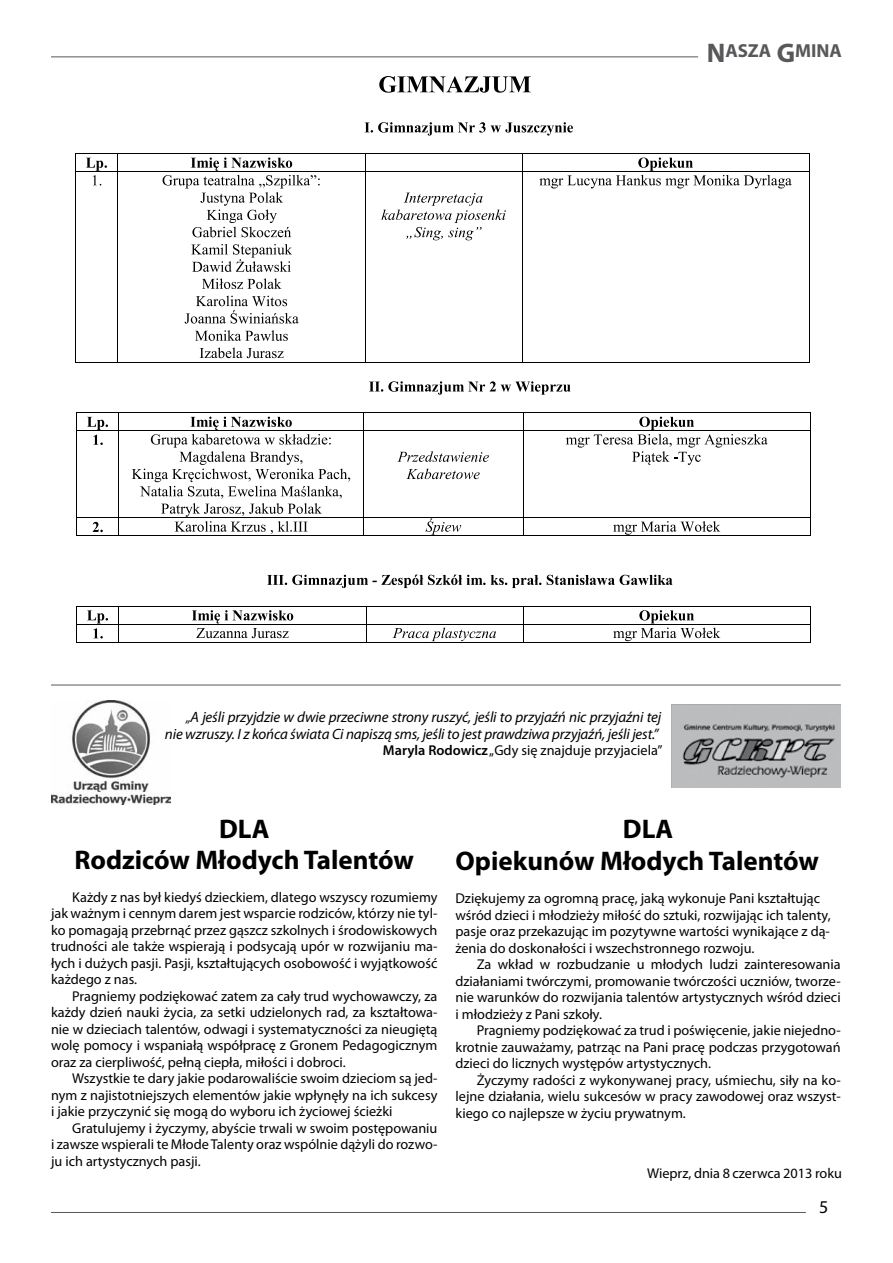
<style>
.page{position:relative;width:893px;height:1263px;background:#fff}
.page>*{position:absolute;margin:0;border:0;box-sizing:border-box;transform-origin:0 0}
.t1{font:700 27px/31px "Myriad Pro";color:#000;text-align:center}
.t2{font:700 18.9px "Myriad Pro";color:#58585a}
.t3{font:18px "Myriad Pro";color:#000}
.t4{font:italic 15px/16.5px "Myriad Pro";letter-spacing:-.01em;color:#000;text-align:right}
.t5{font:14.25px/16.5px "Myriad Pro";color:#000;text-align:justify}
.s1{font-size:27px}
.s2{font-size:13.5px}
.s3{font-weight:600}
</style>
<div class="page">
<hr style="left:51px;top:56px;width:647px;height:1px;background:#58585a">
<hr style="left:51px;top:1212px;width:755px;height:1px;background:#58585a">
<svg style="left:379px;top:76px;width:152px;height:17px"></svg>
<svg style="left:364px;top:122px;width:209px;height:14px"></svg>
<hr style="left:76px;top:153px;width:42px;height:1px;background:#000">
<hr style="left:118px;top:153px;width:247px;height:1px;background:#000">
<hr style="left:366px;top:153px;width:156px;height:1px;background:#000">
<hr style="left:522px;top:153px;width:287px;height:1px;background:#000">
<svg style="left:86px;top:158px;width:21px;height:27px"></svg>
<svg style="left:163px;top:157px;width:157px;height:80px"></svg>
<svg style="left:191px;top:244px;width:101px;height:28px"></svg>
<svg style="left:202px;top:278px;width:79px;height:11px"></svg>
<svg style="left:185px;top:296px;width:114px;height:28px"></svg>
<svg style="left:195px;top:330px;width:93px;height:11px"></svg>
<svg style="left:200px;top:348px;width:84px;height:10px"></svg>
<svg style="left:381px;top:193px;width:125px;height:47px"></svg>
<svg style="left:539px;top:157px;width:253px;height:31px"></svg>
<svg style="left:75px;top:153px;width:1px;height:19px"></svg>
<hr style="left:76px;top:171px;width:42px;height:1px;background:#000">
<hr style="left:118px;top:171px;width:247px;height:1px;background:#000">
<svg style="left:365px;top:153px;width:1px;height:19px"></svg>
<hr style="left:366px;top:171px;width:156px;height:1px;background:#000">
<svg style="left:522px;top:154px;width:1px;height:17px"></svg>
<hr style="left:522px;top:171px;width:287px;height:1px;background:#000">
<svg style="left:809px;top:153px;width:1px;height:19px"></svg>
<hr style="left:75px;top:172px;width:1px;height:190px;background:#000">
<hr style="left:76px;top:362px;width:42px;height:1px;background:#000">
<hr style="left:118px;top:172px;width:1px;height:190px;background:#000">
<hr style="left:118px;top:362px;width:247px;height:1px;background:#000">
<hr style="left:365px;top:172px;width:1px;height:190px;background:#000">
<hr style="left:366px;top:362px;width:156px;height:1px;background:#000">
<hr style="left:522px;top:172px;width:1px;height:190px;background:#000">
<hr style="left:522px;top:362px;width:287px;height:1px;background:#000">
<hr style="left:809px;top:172px;width:1px;height:190px;background:#000">
<svg style="left:369px;top:381px;width:202px;height:14px"></svg>
<hr style="left:77px;top:412px;width:42px;height:1px;background:#000">
<hr style="left:119px;top:412px;width:244px;height:1px;background:#000">
<hr style="left:364px;top:412px;width:159px;height:1px;background:#000">
<hr style="left:524px;top:412px;width:286px;height:1px;background:#000">
<svg style="left:87px;top:417px;width:21px;height:28px"></svg>
<svg style="left:397px;top:451px;width:92px;height:11px"></svg>
<svg style="left:406px;top:469px;width:74px;height:10px"></svg>
<svg style="left:566px;top:417px;width:202px;height:48px"></svg>
<svg style="left:76px;top:412px;width:1px;height:19px"></svg>
<hr style="left:77px;top:430px;width:42px;height:1px;background:#000">
<hr style="left:119px;top:430px;width:244px;height:1px;background:#000">
<svg style="left:363px;top:412px;width:1px;height:19px"></svg>
<hr style="left:364px;top:430px;width:159px;height:1px;background:#000">
<svg style="left:523px;top:412px;width:1px;height:19px"></svg>
<hr style="left:524px;top:430px;width:286px;height:1px;background:#000">
<svg style="left:810px;top:412px;width:1px;height:19px"></svg>
<hr style="left:76px;top:431px;width:1px;height:86px;background:#000">
<hr style="left:119px;top:431px;width:1px;height:86px;background:#000">
<hr style="left:363px;top:431px;width:1px;height:86px;background:#000">
<hr style="left:523px;top:431px;width:1px;height:86px;background:#000">
<hr style="left:810px;top:431px;width:1px;height:86px;background:#000">
<svg style="left:93px;top:522px;width:10px;height:10px"></svg>
<svg style="left:132px;top:417px;width:218px;height:117px"></svg>
<svg style="left:425px;top:518px;width:36px;height:17px"></svg>
<svg style="left:613px;top:521px;width:107px;height:14px"></svg>
<hr style="left:77px;top:517px;width:42px;height:1px;background:#000">
<hr style="left:119px;top:517px;width:244px;height:1px;background:#000">
<hr style="left:364px;top:517px;width:159px;height:1px;background:#000">
<hr style="left:524px;top:517px;width:286px;height:1px;background:#000">
<svg style="left:76px;top:517px;width:1px;height:19px"></svg>
<hr style="left:77px;top:535px;width:42px;height:1px;background:#000">
<hr style="left:119px;top:535px;width:244px;height:1px;background:#000">
<svg style="left:363px;top:517px;width:1px;height:19px"></svg>
<hr style="left:364px;top:535px;width:159px;height:1px;background:#000">
<svg style="left:523px;top:517px;width:1px;height:19px"></svg>
<hr style="left:524px;top:535px;width:286px;height:1px;background:#000">
<svg style="left:810px;top:517px;width:1px;height:19px"></svg>
<svg style="left:267px;top:575px;width:406px;height:13px"></svg>
<hr style="left:77px;top:606px;width:42px;height:1px;background:#000">
<hr style="left:119px;top:606px;width:247px;height:1px;background:#000">
<hr style="left:367px;top:606px;width:156px;height:1px;background:#000">
<hr style="left:524px;top:606px;width:286px;height:1px;background:#000">
<svg style="left:87px;top:610px;width:21px;height:28px"></svg>
<svg style="left:192px;top:610px;width:101px;height:28px"></svg>
<svg style="left:392px;top:628px;width:104px;height:13px"></svg>
<svg style="left:613px;top:610px;width:107px;height:31px"></svg>
<hr style="left:77px;top:624px;width:42px;height:1px;background:#000">
<hr style="left:119px;top:624px;width:247px;height:1px;background:#000">
<hr style="left:367px;top:624px;width:156px;height:1px;background:#000">
<hr style="left:524px;top:624px;width:286px;height:1px;background:#000">
<svg style="left:76px;top:606px;width:1px;height:37px"></svg>
<hr style="left:77px;top:642px;width:42px;height:1px;background:#000">
<hr style="left:119px;top:642px;width:247px;height:1px;background:#000">
<svg style="left:366px;top:606px;width:1px;height:37px"></svg>
<hr style="left:367px;top:642px;width:156px;height:1px;background:#000">
<svg style="left:523px;top:606px;width:1px;height:37px"></svg>
<hr style="left:524px;top:642px;width:286px;height:1px;background:#000">
<svg style="left:810px;top:606px;width:1px;height:37px"></svg>
<hr style="left:51px;top:685px;width:790px;height:1px;background:#58585a">
<img style="left:51px;top:701px;width:119px;height:104px">
<img style="left:671px;top:704px;width:170px;height:84px">
<h2 class="t2" style="left:707px;top:39px;width:137px"><span class="s1">N</span>ASZA <span class="s1">G</span>MINA</h2>
<p class="t4" style="left:165px;top:709px;width:498px"><span class="s2">„</span>A jeśli przyjdzie w dwie przeciwne strony ruszyć, jeśli to przyjaźń nic przyjaźni tej nie wzruszy. I z końca świata Ci napiszą sms, jeśli to jest prawdziwa przyjaźń, jeśli jest.”</p>
<p class="t5" style="left:383px;top:742px;width:281px"><span class="s3">Maryla Rodowicz</span> „Gdy się znajduje przyjaciela”</p>
<h1 class="t1" style="left:74px;top:812px;width:341px">DLA<br>Rodziców Młodych Talentów</h1>
<p class="t5" style="left:51px;top:888px;width:388px;text-indent:21px">Każdy z nas był kiedyś dzieckiem, dlatego wszyscy rozumiemy jak ważnym i cennym darem jest wsparcie rodziców, którzy nie tyl&shy;ko pomagają przebrnąć przez gąszcz szkolnych i środowiskowych trudności ale także wspierają i podsycają upór w rozwijaniu ma&shy;łych i dużych pasji. Pasji, kształtujących osobowość i wyjątkowość każdego z nas.</p>
<p class="t5" style="left:51px;top:987px;width:388px;text-indent:21px">Pragniemy podziękować zatem za cały trud wychowawczy, za każdy dzień nauki życia, za setki udzielonych rad, za kształtowa&shy;nie w dzieciach talentów, odwagi i systematyczności za nieugiętą wolę pomocy i wspaniałą współpracę z Gronem Pedagogicznym oraz za cierpliwość, pełną ciepła, miłości i dobroci.</p>
<p class="t5" style="left:51px;top:1070px;width:388px;text-indent:21px">Wszystkie te dary jakie podarowaliście swoim dzieciom są jed&shy;nym z najistotniejszych elementów jakie wpłynęły na ich sukcesy i jakie przyczynić się mogą do wyboru ich życiowej ścieżki</p>
<p class="t5" style="left:51px;top:1119px;width:388px;text-indent:21px">Gratulujemy i życzymy, abyście trwali w swoim postępowaniu i zawsze wspierali te Młode Talenty oraz wspólnie dążyli do rozwo&shy;ju ich artystycznych pasji.</p>
<h1 class="t1" style="left:455px;top:811px;width:365px;line-height:32.4px;text-align:left;text-indent:167px">DLA<br>Opiekunów Młodych Talentów</h1>
<p class="t5" style="left:455px;top:890px;width:377px;text-align:left">Dziękujemy za ogromną pracę, jaką wykonuje Pani kształtując wśród dzieci i młodzieży miłość do sztuki, rozwijając ich talenty, pasje oraz przekazując im pozytywne wartości wynikające z dą&shy;żenia do doskonałości i wszechstronnego rozwoju.</p>
<p class="t5" style="left:455px;top:956px;width:387px;text-indent:21px">Za wkład w rozbudzanie u młodych ludzi zainteresowania działaniami twórczymi, promowanie twórczości uczniów, tworze&shy;nie warunków do rozwijania talentów artystycznych wśród dzieci i młodzieży z Pani szkoły.</p>
<p class="t5" style="left:455px;top:1022px;width:387px;text-indent:21px">Pragniemy podziękować za trud i poświęcenie, jakie niejedno&shy;krotnie zauważamy, patrząc na Pani pracę podczas przygotowań dzieci do licznych występów artystycznych.</p>
<p class="t5" style="left:455px;top:1071px;width:387px;text-indent:21px">Życzymy radości z wykonywanej pracy, uśmiechu, siły na ko&shy;lejne działania, wielu sukcesów w pracy zawodowej oraz wszyst&shy;kiego co najlepsze w życiu prywatnym.</p>
<p class="t5" style="left:647px;top:1165px;width:196px">Wieprz, dnia 8 czerwca 2013 roku</p>
<p class="t3" style="left:819px;top:1196px;width:11px">5</p>
</div>
